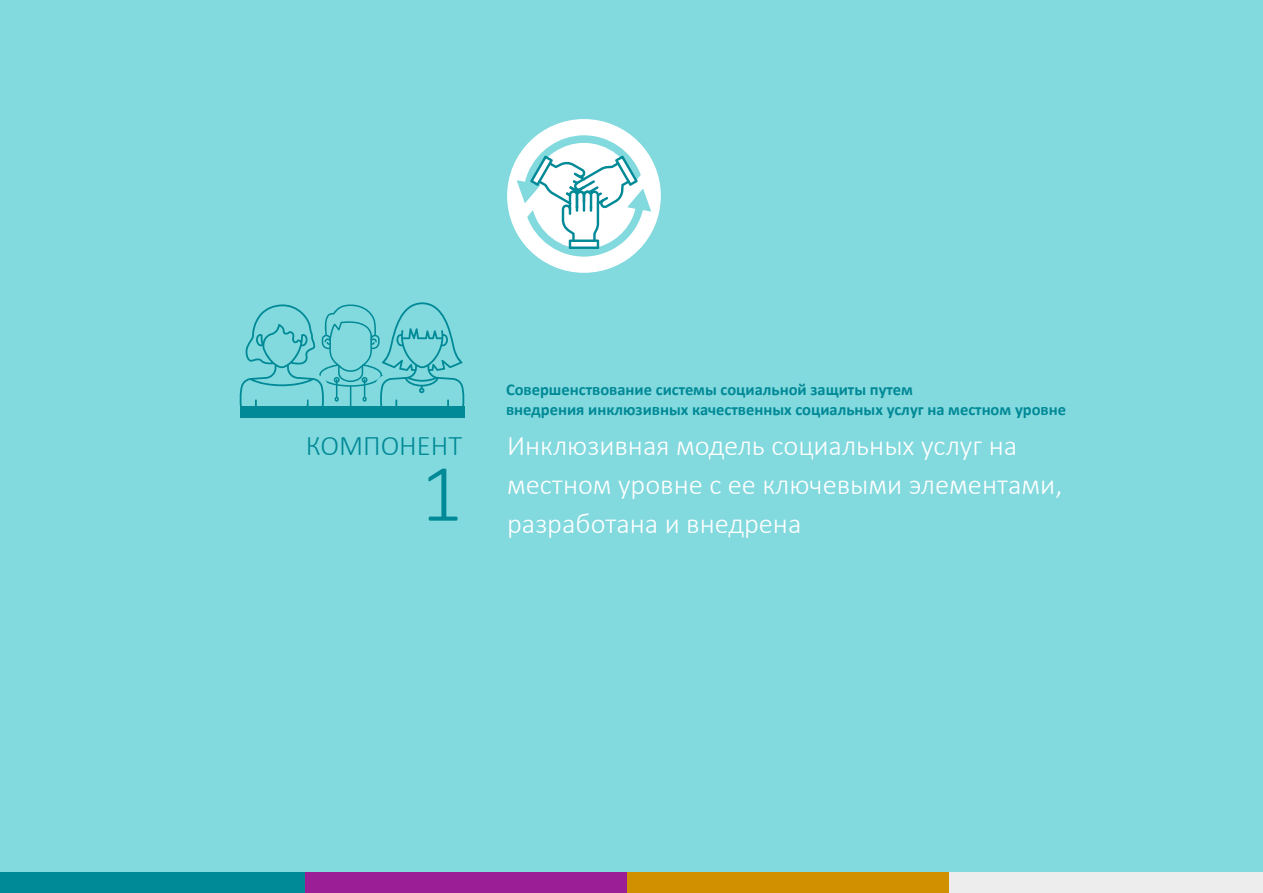
<style>
.page{position:relative;width:1263px;height:893px;background:#fff}
.page>*{position:absolute;margin:0;border:0;box-sizing:border-box;transform-origin:0 0}
.t1{font:300 81.9px "Calibri";color:#008996}
.t2{font:300 28.5px/39px "Calibri";color:#fff}
.t3{font:300 28.5px "Calibri";color:#008996}
.t4{font:700 16.5px/19.8px "Calibri";color:#008996}
</style>
<div class="page">
<div style="left:949px;top:872px;width:314px;height:21px;background:#ededed"></div>
<div style="left:627px;top:872px;width:322px;height:21px;background:#d19000"></div>
<div style="left:0;top:872px;width:306px;height:21px;background:#008996"></div>
<div style="left:305px;top:872px;width:322px;height:21px;background:#9c1e96"></div>
<div style="left:0;top:0;width:1263px;height:872px;background:#82d9de"></div>
<div style="left:507px;top:119px;width:154px;height:154px;background:#fff;border-radius:50%"></div>
<svg style="left:239px;top:302px;width:226px;height:116px"></svg>
<div style="left:240px;top:407px;width:224px;height:11px;background:#008996"></div>
<div style="left:389px;top:382px;width:11px;height:15px;background:#82d9de"></div>
<div style="left:300px;top:386px;width:7px;height:17px;background:#82d9de"></div>
<div style="left:304px;top:385px;width:8px;height:7px;background:#82d9de"></div>
<svg style="left:513px;top:133px;width:142px;height:125px"></svg>
<p class="t4" style="left:506px;top:380px;width:561px">Совершенствование системы социальной защиты путем<br>внедрения инклюзивных качественных социальных услуг на местном уровне</p>
<h2 class="t3" style="left:306px;top:428px;width:158px">КОМПОНЕНТ</h2>
<h2 class="t2" style="left:507px;top:425px;width:557px">Инклюзивная модель социальных услуг на местном уровне с ее ключевыми элементами, разработана и внедрена</h2>
<h1 class="t1" style="left:421px;top:443px;width:43px">1</h1>
</div>
